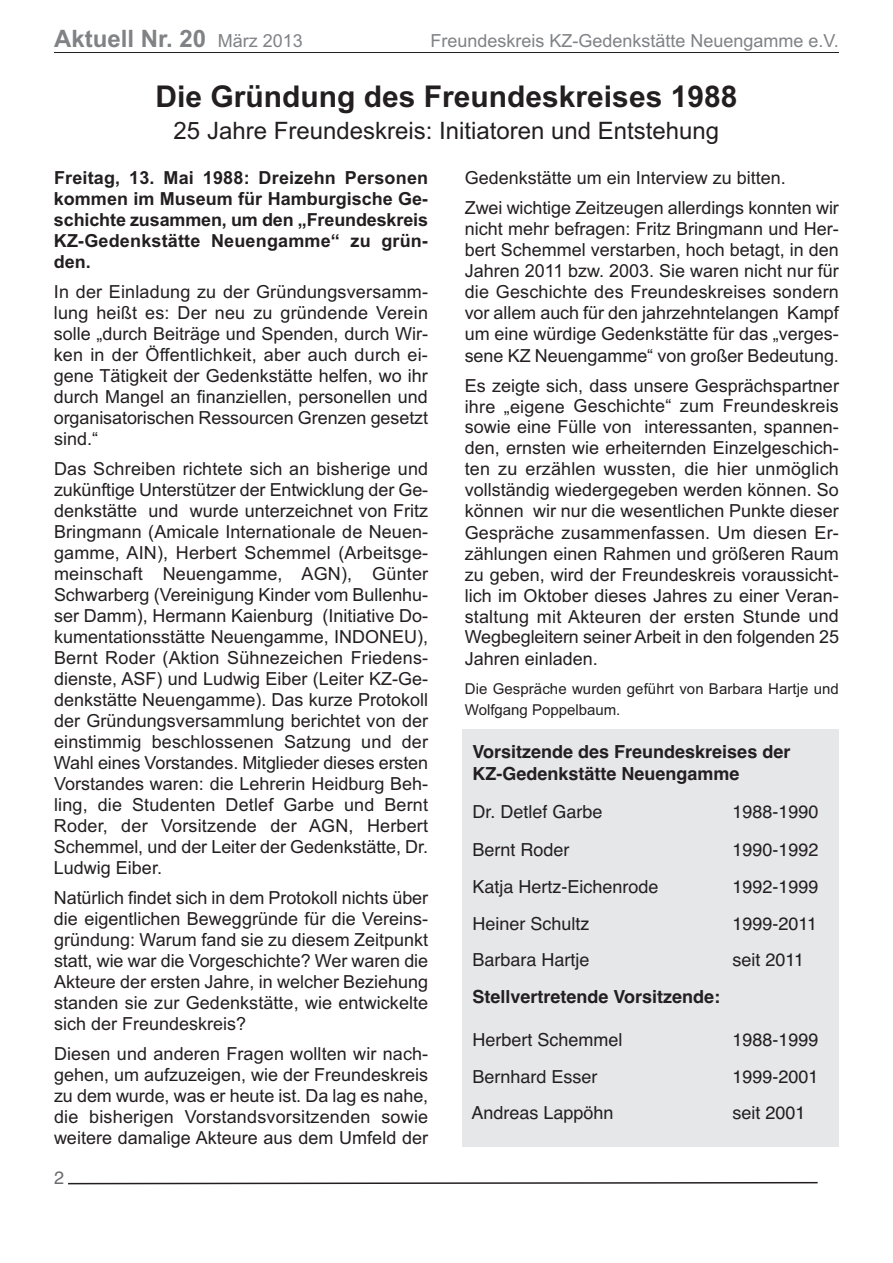
<style>
.page{position:relative;width:893px;height:1263px;background:#fff}
.page>*{position:absolute;margin:0;border:0;box-sizing:border-box;transform-origin:0 0}
.t1{font:700 30px "Arial";color:#231f20}
.t2{font:24px "Arial";color:#231f20}
.t3{font:24px "Arial Bold MT OTF";color:#808285}
.t4{font:18px/21px "Arial";letter-spacing:-.005em;color:#231f20;text-align:justify}
.t5{font:18px "Helvetica";color:#231f20}
.t6{font:700 18px/21px "Arial";letter-spacing:.01em;color:#231f20;text-align:justify}
.t7{font:700 18px/21.6px "Helvetica";color:#231f20}
.t8{font:18px "Arial";color:#808285}
.t9{font:18px "Helvetica";color:#6c6d70}
.t10{font:15px/21px "Arial";letter-spacing:.005em;color:#231f20}
.s1{font-family:"Arial";font-size:18px}
</style>
<div class="page">
<hr style="left:54px;top:52px;width:785px;height:1px;background:#231f20">
<svg style="left:68px;top:1181px;width:750px;height:4px"></svg>
<div style="left:462px;top:730px;width:377px;height:417px;background:#e6e7e9"></div>
<h2 class="t3" style="left:54px;top:25px;width:250px">Aktuell Nr. 20 <span class="s1">März 2013</span></h2>
<p class="t8" style="left:430px;top:31px;width:410px">Freundeskreis KZ-Gedenkstätte Neuengamme e.V.</p>
<h1 class="t1" style="left:156px;top:79px;width:583px">Die Gründung des Freundeskreises 1988</h1>
<h2 class="t2" style="left:174px;top:116px;width:547px">25 Jahre Freundeskreis: Initiatoren und Entstehung</h2>
<p class="t6" style="left:54px;top:167px;width:376px">Freitag, 13. Mai 1988: Dreizehn Personen kommen im Museum für Hamburgische Ge&shy;schichte zusammen, um den „Freundeskreis KZ-Gedenkstätte Neuengamme“ zu grün&shy;den.</p>
<p class="t4" style="left:54px;top:281px;width:376px">In der Einladung zu der Gründungsversamm&shy;lung heißt es: Der neu zu gründende Verein solle „durch Beiträge und Spenden, durch Wir&shy;ken in der Öffentlichkeit, aber auch durch ei&shy;gene Tätigkeit der Gedenkstätte helfen, wo ihr durch Mangel an finanziellen, personellen und organisatorischen Ressourcen Grenzen gesetzt sind.“</p>
<p class="t4" style="left:54px;top:458px;width:376px">Das Schreiben richtete sich an bisherige und zukünftige Unterstützer der Entwicklung der Ge&shy;denkstätte und wurde unterzeichnet von Fritz Bringmann (Amicale Internationale de Neuen&shy;gamme, AIN), Herbert Schemmel (Arbeitsge&shy;meinschaft Neuengamme, AGN), Günter Schwarberg (Vereinigung Kinder vom Bullenhu&shy;ser Damm), Hermann Kaienburg (Initiative Do&shy;kumentationsstätte Neuengamme, INDONEU), Bernt Roder (Aktion Sühnezeichen Friedens&shy;dienste, ASF) und Ludwig Eiber (Leiter KZ-Ge&shy;denkstätte Neuengamme). Das kurze Protokoll der Gründungsversammlung berichtet von der einstimmig beschlossenen Satzung und der Wahl eines Vorstandes. Mitglieder dieses ersten Vorstandes waren: die Lehrerin Heidburg Beh&shy;ling, die Studenten Detlef Garbe und Bernt Roder, der Vorsitzende der AGN, Herbert Schemmel, und der Leiter der Gedenkstätte, Dr.<br>Ludwig Eiber.</p>
<p class="t4" style="left:54px;top:887px;width:376px">Natürlich findet sich in dem Protokoll nichts über die eigentlichen Beweggründe für die Vereins&shy;gründung: Warum fand sie zu diesem Zeitpunkt statt, wie war die Vorgeschichte? Wer waren die Akteure der ersten Jahre, in welcher Beziehung standen sie zur Gedenkstätte, wie entwickelte sich der Freundeskreis?</p>
<p class="t4" style="left:54px;top:1043px;width:376px">Diesen und anderen Fragen wollten wir nach&shy;gehen, um aufzuzeigen, wie der Freundeskreis zu dem wurde, was er heute ist. Da lag es nahe, die bisherigen Vorstandsvorsitzenden sowie weitere damalige Akteure aus dem Umfeld der</p>
<p class="t9" style="left:54px;top:1168px;width:12px">2</p>
<p class="t4" style="left:465px;top:163px;width:376px;line-height:30px">Gedenkstätte um ein Interview zu bitten.<br>Zwei wichtige Zeitzeugen allerdings konnten wir</p>
<p class="t4" style="left:465px;top:219px;width:376px">nicht mehr befragen: Fritz Bringmann und Her&shy;bert Schemmel verstarben, hoch betagt, in den Jahren 2011 bzw. 2003. Sie waren nicht nur für die Geschichte des Freundeskreises sondern vor allem auch für den jahrzehntelangen Kampf um eine würdige Gedenkstätte für das „verges&shy;sene KZ Neuengamme“ von großer Bedeutung.</p>
<p class="t4" style="left:465px;top:375px;width:376px">Es zeigte sich, dass unsere Gesprächspartner ihre „eigene Geschichte“ zum Freundeskreis sowie eine Fülle von interessanten, spannen&shy;den, ernsten wie erheiternden Einzelgeschich&shy;ten zu erzählen wussten, die hier unmöglich vollständig wiedergegeben werden können. So können wir nur die wesentlichen Punkte dieser Gespräche zusammenfassen. Um diesen Er&shy;zählungen einen Rahmen und größeren Raum zu geben, wird der Freundeskreis voraussicht&shy;lich im Oktober dieses Jahres zu einer Veran&shy;staltung mit Akteuren der ersten Stunde und Wegbegleitern seiner Arbeit in den folgenden 25<br>Jahren einladen.</p>
<p class="t10" style="left:465px;top:679px;width:376px">Die Gespräche wurden geführt von Barbara Hartje und<br>Wolfgang Poppelbaum.</p>
<p class="t7" style="left:472px;top:741px;width:319px">Vorsitzende des Freundeskreises der<br>KZ-Gedenkstätte Neuengamme</p>
<p class="t5" style="left:472px;top:801px;width:132px">Dr. Detlef Garbe</p>
<p class="t5" style="left:732px;top:801px;width:88px">1988-1990</p>
<p class="t5" style="left:472px;top:839px;width:99px">Bernt Roder</p>
<p class="t5" style="left:732px;top:839px;width:88px">1990-1992</p>
<p class="t5" style="left:472px;top:877px;width:188px">Katja Hertz-Eichenrode</p>
<p class="t5" style="left:732px;top:877px;width:88px">1992-1999</p>
<p class="t5" style="left:472px;top:913px;width:119px">Heiner Schultz</p>
<p class="t5" style="left:733px;top:913px;width:86px">1999-2011</p>
<p class="t5" style="left:472px;top:949px;width:119px">Barbara Hartje</p>
<p class="t5" style="left:732px;top:949px;width:73px">seit 2011</p>
<p class="t7" style="left:472px;top:986px;width:249px">Stellvertretende Vorsitzende:</p>
<p class="t5" style="left:472px;top:1029px;width:152px">Herbert Schemmel</p>
<p class="t5" style="left:732px;top:1029px;width:88px">1988-1999</p>
<p class="t5" style="left:472px;top:1066px;width:127px">Bernhard Esser</p>
<p class="t5" style="left:732px;top:1066px;width:88px">1999-2001</p>
<p class="t5" style="left:472px;top:1102px;width:144px">Andreas Lappöhn</p>
<p class="t5" style="left:732px;top:1102px;width:75px">seit 2001</p>
</div>
